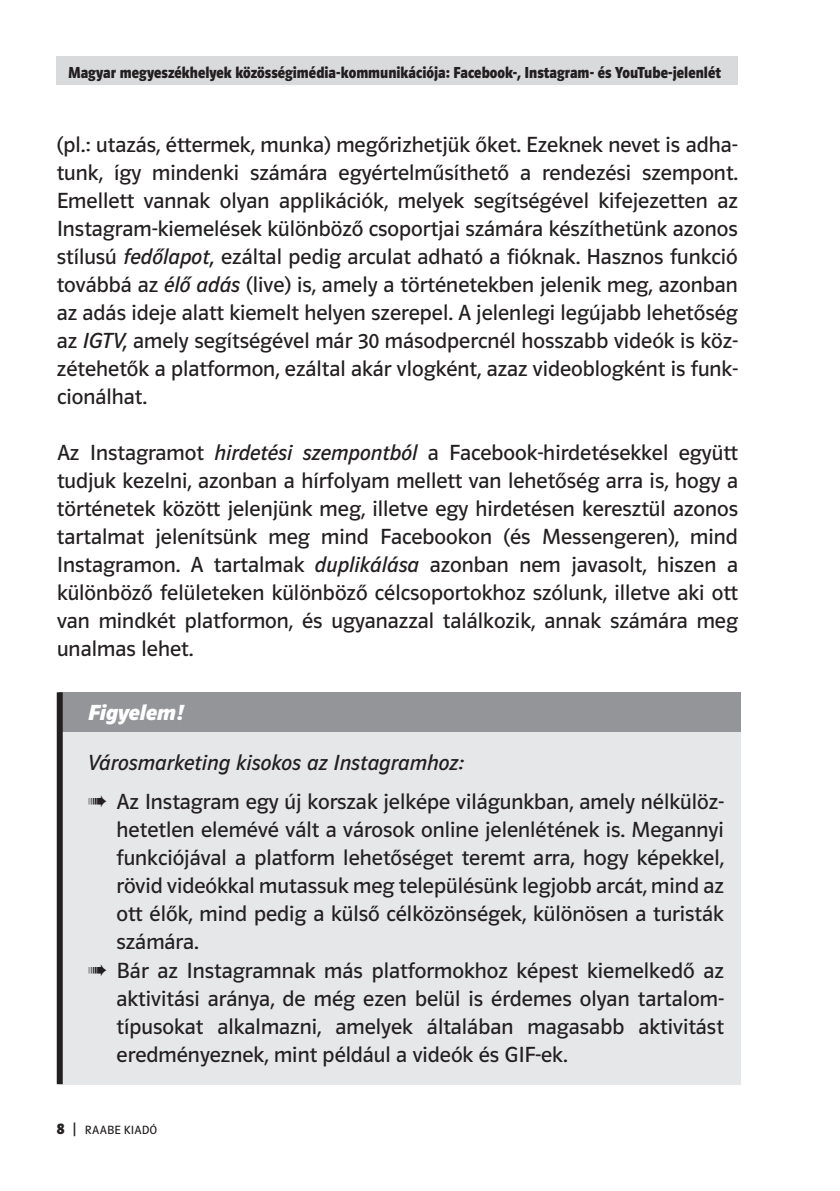
<style>
.page{position:relative;width:840px;height:1191px;background:#fff}
.page>*{position:absolute;margin:0;border:0;box-sizing:border-box;transform-origin:0 0}
.t1{font:22px/28px "Polo ST11 K";color:#231f20;text-align:justify}
.t2{font:italic 700 22px "Polo ST11 K";color:#fff}
.t3{font:700 16px "Polo ST11 K";letter-spacing:.005em;color:#231f20;scale:.9 1}
.t4{font:12px "Polo ST11 K";letter-spacing:.02em;color:#231f20}
.s1{font-style:italic}
.s2{font-weight:700;font-size:16px}
.s3{font-size:16px}
</style>
<div class="page">
<div style="left:57px;top:57px;width:680px;height:28px;background:#d9dadc"></div>
<div style="left:60px;top:692px;width:680px;height:40px;background:#939598"></div>
<div style="left:60px;top:732px;width:680px;height:352px;background:#e6e7e9"></div>
<div style="left:57px;top:692px;width:6px;height:40px;background:#231f20"></div>
<div style="left:57px;top:732px;width:6px;height:352px;background:#231f20"></div>
<p class="t3" style="left:68px;top:64px;width:726px">Magyar megyeszékhelyek közösségimédia-kommunikációja: Facebook-, Instagram- és YouTube-jelenlét</p>
<p class="t1" style="left:57px;top:131px;width:682px">(pl.: utazás, éttermek, munka) megőrizhetjük őket. Ezeknek nevet is adha&shy;tunk, így mindenki számára egyértelműsíthető a rendezési szempont.<br>Emellett vannak olyan applikációk, melyek segítségével kifejezetten az Instagram-kiemelések különböző csoportjai számára készíthetünk azonos stílusú <span class="s1">fedőlapot,</span> ezáltal pedig arculat adható a fióknak. Hasznos funkció továbbá az <span class="s1">élő adás</span> (live) is, amely a történetekben jelenik meg, azonban az adás ideje alatt kiemelt helyen szerepel. A jelenlegi legújabb lehetőség az <span class="s1">IGTV,</span> amely segítségével már 30 másodpercnél hosszabb videók is köz&shy;zétehetők a platformon, ezáltal akár vlogként, azaz videoblogként is funk&shy;cionálhat.</p>
<p class="t1" style="left:57px;top:439px;width:682px">Az Instagramot <span class="s1">hirdetési szempontból</span> a Facebook-hirdetésekkel együtt tudjuk kezelni, azonban a hírfolyam mellett van lehetőség arra is, hogy a történetek között jelenjünk meg, illetve egy hirdetésen keresztül azonos tartalmat jelenítsünk meg mind Facebookon (és Messengeren), mind Instagramon. A tartalmak <span class="s1">duplikálása</span> azonban nem javasolt, hiszen a különböző felületeken különböző célcsoportokhoz szólunk, illetve aki ott van mindkét platformon, és ugyanazzal találkozik, annak számára meg unalmas lehet.</p>
<p class="t2" style="left:88px;top:700px;width:97px">Figyelem!</p>
<p class="t1" style="left:88px;top:743px;width:637px;line-height:39.4px"><span class="s1">Városmarketing kisokos az Instagramhoz:<br></span>➠ Az Instagram egy új korszak jelképe világunkban, amely nélkülöz-</p>
<p class="t1" style="left:116px;top:816px;width:608px">hetetlen elemévé vált a városok online jelenlétének is. Megannyi</p>
<p class="t1" style="left:116px;top:844px;width:608px">funkciójával a platform lehetőséget teremt arra, hogy képekkel,</p>
<p class="t1" style="left:116px;top:872px;width:608px">rövid videókkal mutassuk meg településünk legjobb arcát, mind az</p>
<p class="t1" style="left:116px;top:900px;width:608px">ott élők, mind pedig a külső célközönségek, különösen a turisták</p>
<p class="t1" style="left:116px;top:928px;width:84px">számára.</p>
<p class="t1" style="left:88px;top:956px;width:636px">➠ Bár az Instagramnak más platformokhoz képest kiemelkedő az</p>
<p class="t1" style="left:116px;top:984px;width:607px">aktivitási aránya, de még ezen belül is érdemes olyan tartalom-</p>
<p class="t1" style="left:116px;top:1012px;width:608px">típusokat alkalmazni, amelyek általában magasabb aktivitást</p>
<p class="t1" style="left:117px;top:1040px;width:452px">eredményeznek, mint például a videók és GIF-ek.</p>
<p class="t4" style="left:57px;top:1123px;width:102px"><span class="s2">8</span> <span class="s3">|</span> RAABE KIADÓ</p>
</div>
